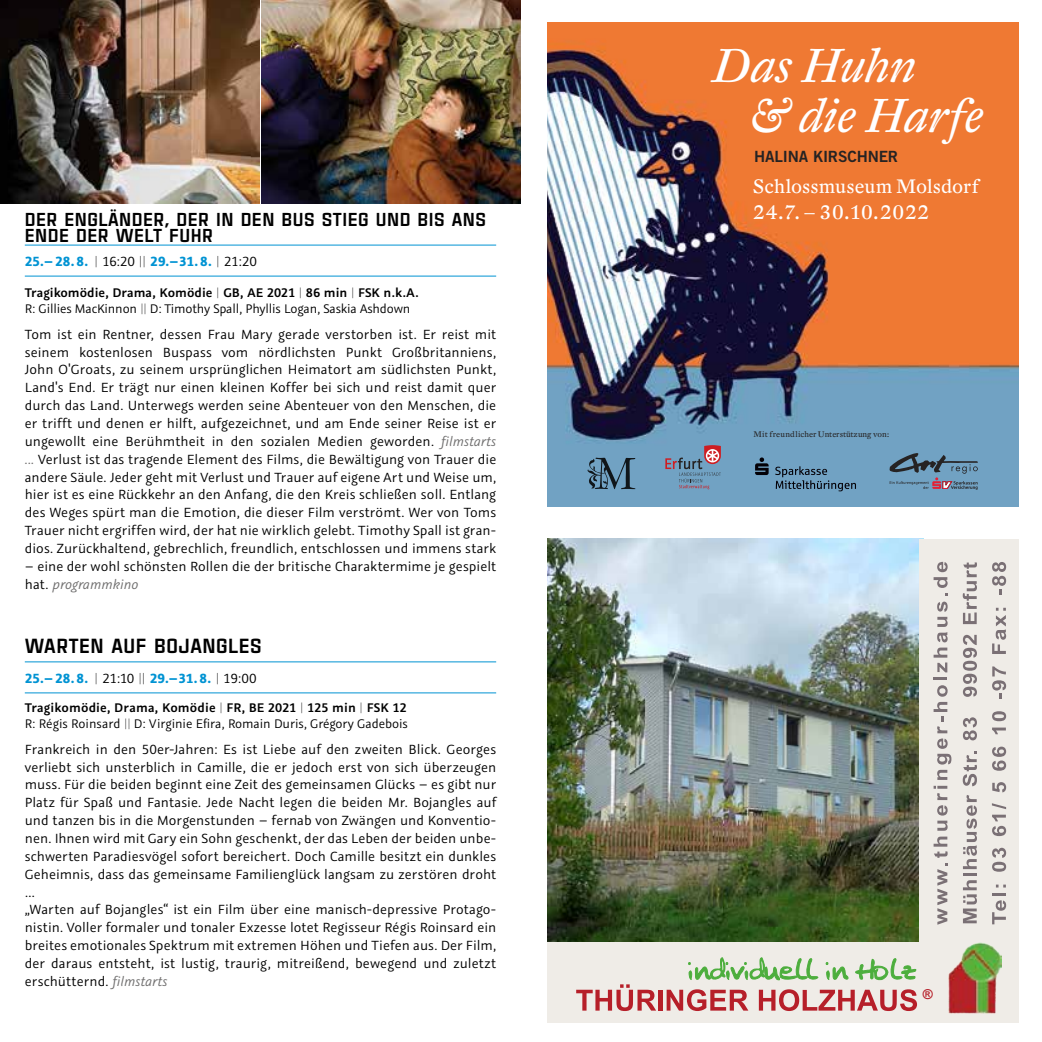
<style>
.page{position:relative;width:1042px;height:1042px;background:#fff}
.page>*{position:absolute;margin:0;border:0;box-sizing:border-box;transform-origin:0 0}
.t1{font:italic 46.73px/49.5px "DTL Fleischmann T";letter-spacing:-.005em;color:#fff}
.t2{font:900 21px "Estricta";letter-spacing:.025em;color:#000}
.t3{font:900 19.25px/15.8px "Estricta";letter-spacing:.025em;color:#000}
.t4{font:19.07px/25.6px "DTL Fleischmann T";color:#fff}
.t5{font:15.4px "Trade Gothic Bold Two";letter-spacing:-.01em;color:#262323}
.t6{font:14.88px/17.8px "Graublau Sans";letter-spacing:.005em;color:#000}
.t7{font:700 14.88px "Graublau Sans";letter-spacing:.01em;color:#0093d3}
.t8{font:14px/16.8px "Graublau Sans";letter-spacing:-.01em;color:#000}
.t9{font:700 13.65px "Arial";color:#b61f29}
.t10{font:8.05px "DTL Fleischmann T";color:#262323}
.s1{font-weight:200;color:#000}
.s2{font-weight:400;color:#000}
.s3{font-weight:600}
.s4{font-weight:200}
.s5{font-style:italic;color:#706f6f}
</style>
<div class="page">
<hr style="left:25px;top:692px;width:471px;height:1px;background:#0093d3">
<hr style="left:25px;top:661px;width:471px;height:1px;background:#0093d3">
<hr style="left:25px;top:276px;width:471px;height:1px;background:#0093d3">
<hr style="left:25px;top:245px;width:471px;height:1px;background:#0093d3">
<img style="left:0;top:0;width:521px;height:203px">
<hr style="left:260px;top:0;width:1px;height:210px;background:#fff">
<img style="left:547px;top:22px;width:471px;height:484px">
<svg style="left:587px;top:458px;width:48px;height:31px"></svg>
<svg style="left:665px;top:445px;width:56px;height:44px;background:#7c8faa"></svg>
<div style="left:746px;top:451px;width:122px;height:48px;background:#71a2c3"></div>
<svg style="left:775px;top:466px;width:81px;height:25px"></svg>
<svg style="left:755px;top:457px;width:13px;height:18px"></svg>
<svg style="left:889px;top:453px;width:89px;height:37px;background:#66859f"></svg>
<img style="left:547px;top:539px;width:372px;height:403px">
<div style="left:919px;top:539px;width:99px;height:404px;background:#efece7"></div>
<div style="left:547px;top:942px;width:471px;height:80px;background:#efece7"></div>
<img style="left:948px;top:942px;width:53px;height:72px">
<svg style="left:576px;top:984px;width:80px;height:27px"></svg>
<hr style="left:658px;top:989px;width:4px;height:21px;background:#b61f29">
<svg style="left:666px;top:989px;width:82px;height:22px"></svg>
<svg style="left:759px;top:989px;width:158px;height:22px"></svg>
<svg style="left:688px;top:957px;width:130px;height:23px"></svg>
<svg style="left:826px;top:962px;width:22px;height:18px"></svg>
<svg style="left:855px;top:958px;width:61px;height:22px"></svg>
<svg style="left:963px;top:635px;width:14px;height:62px"></svg>
<svg style="left:962px;top:562px;width:15px;height:62px"></svg>
<svg style="left:963px;top:795px;width:14px;height:128px"></svg>
<svg style="left:962px;top:751px;width:15px;height:35px"></svg>
<svg style="left:963px;top:717px;width:14px;height:23px"></svg>
<svg style="left:933px;top:786px;width:14px;height:138px"></svg>
<svg style="left:937px;top:770px;width:10px;height:10px"></svg>
<svg style="left:933px;top:685px;width:18px;height:79px"></svg>
<hr style="left:933px;top:677px;width:14px;height:3px;background:#7a7075">
<svg style="left:933px;top:562px;width:14px;height:110px"></svg>
<svg style="left:992px;top:900px;width:14px;height:24px"></svg>
<hr style="left:992px;top:893px;width:14px;height:3px;background:#7a7075">
<svg style="left:996px;top:884px;width:10px;height:3px"></svg>
<svg style="left:992px;top:848px;width:14px;height:24px"></svg>
<svg style="left:992px;top:803px;width:14px;height:33px"></svg>
<svg style="left:992px;top:782px;width:14px;height:10px"></svg>
<svg style="left:992px;top:746px;width:14px;height:25px"></svg>
<svg style="left:992px;top:727px;width:14px;height:7px"></svg>
<svg style="left:992px;top:711px;width:14px;height:10px"></svg>
<svg style="left:992px;top:666px;width:14px;height:33px"></svg>
<svg style="left:992px;top:608px;width:14px;height:46px"></svg>
<svg style="left:992px;top:562px;width:14px;height:32px"></svg>
<p class="t3" style="left:25px;top:211px;width:463px">DER ENGLÄNDER, DER IN DEN BUS STIEG UND BIS ANS<br>ENDE DER WELT FUHR</p>
<p class="t7" style="left:25px;top:252px;width:234px">25.–28.8. <span class="s1">|</span> <span class="s2">16:20</span> <span class="s1">||</span> 29.–31.8. <span class="s1">|</span> <span class="s2">21:20</span></p>
<p class="t8" style="left:25px;top:284px;width:396px"><span class="s3">Tragikomödie, Drama, Komödie</span> <span class="s4">|</span> <span class="s3">GB, AE 2021</span> <span class="s4">|</span> <span class="s3">86 min</span> <span class="s4">|</span> <span class="s3">FSK n.k.A.<br></span>R: Gillies MacKinnon <span class="s4">||</span> D: Timothy Spall, Phyllis Logan, Saskia Ashdown</p>
<p class="t6" style="left:25px;top:325px;width:473px;text-align:justify">Tom ist ein Rentner, dessen Frau Mary gerade verstorben ist. Er reist mit seinem kostenlosen Buspass vom nördlichsten Punkt Großbritanniens, John O'Groats, zu seinem ursprünglichen Heimatort am südlichsten Punkt, Land's End. Er trägt nur einen kleinen Koffer bei sich und reist damit quer durch das Land. Unterwegs werden seine Abenteuer von den Menschen, die er trifft und denen er hilft, aufgezeichnet, und am Ende seiner Reise ist er ungewollt eine Berühmtheit in den sozialen Medien geworden. <span class="s5">filmstarts ...</span> Verlust ist das tragende Element des Films, die Bewältigung von Trauer die andere Säule. Jeder geht mit Verlust und Trauer auf eigene Art und Weise um, hier ist es eine Rückkehr an den Anfang, die den Kreis schließen soll. Entlang des Weges spürt man die Emotion, die dieser Film verströmt. Wer von Toms Trauer nicht ergriffen wird, der hat nie wirklich gelebt. Timothy Spall ist gran&shy;dios. Zurückhaltend, gebrechlich, freundlich, entschlossen und immens stark</p>
<p class="t6" style="left:25px;top:557px;width:473px">– eine der wohl schönsten Rollen die der britische Charaktermime je gespielt hat. <span class="s5">programmkino</span></p>
<h2 class="t2" style="left:25px;top:631px;width:238px">WARTEN AUF BOJANGLES</h2>
<p class="t7" style="left:25px;top:669px;width:234px">25.–28.8. <span class="s1">|</span> <span class="s2">21:10</span> <span class="s1">||</span> 29.–31.8. <span class="s1">|</span> <span class="s2">19:00</span></p>
<p class="t8" style="left:25px;top:699px;width:384px"><span class="s3">Tragikomödie, Drama, Komödie</span> <span class="s4">|</span> <span class="s3">FR, BE 2021</span> <span class="s4">|</span> <span class="s3">125 min</span> <span class="s4">|</span> <span class="s3">FSK 12<br></span>R: Régis Roinsard <span class="s4">||</span> D: Virginie Efira, Romain Duris, Grégory Gadebois</p>
<p class="t6" style="left:25px;top:740px;width:473px">Frankreich in den 50er-Jahren: Es ist Liebe auf den zweiten Blick. Georges verliebt sich unsterblich in Camille, die er jedoch erst von sich überzeugen muss. Für die beiden beginnt eine Zeit des gemeinsamen Glücks – es gibt nur Platz für Spaß und Fantasie. Jede Nacht legen die beiden Mr. Bojangles auf und tanzen bis in die Morgenstunden – fernab von Zwängen und Konventio&shy;nen. Ihnen wird mit Gary ein Sohn geschenkt, der das Leben der beiden unbe&shy;schwerten Paradiesvögel sofort bereichert. Doch Camille besitzt ein dunkles Geheimnis, dass das gemeinsame Familienglück langsam zu zerstören droht ...<br>„Warten auf Bojangles“ ist ein Film über eine manisch-depressive Protago&shy;nistin. Voller formaler und tonaler Exzesse lotet Regisseur Régis Roinsard ein breites emotionales Spektrum mit extremen Höhen und Tiefen aus. Der Film, der daraus entsteht, ist lustig, traurig, mitreißend, bewegend und zuletzt erschütternd. <span class="s5">filmstarts</span></p>
<h1 class="t1" style="left:749px;top:41px;width:236px;text-indent:-37px">Das Huhn<br>&amp; die Harfe</h1>
<p class="t5" style="left:754px;top:146px;width:146px">HALINA KIRSCHNER</p>
<p class="t4" style="left:753px;top:174px;width:228px">Schlossmuseum Molsdorf<br>24.7. – 30.10.2022</p>
<p class="t10" style="left:753px;top:429px;width:137px">Mit freundlicher Unterstützung von:</p>
<p class="t9" style="left:923px;top:984px;width:12px">®</p>
</div>
